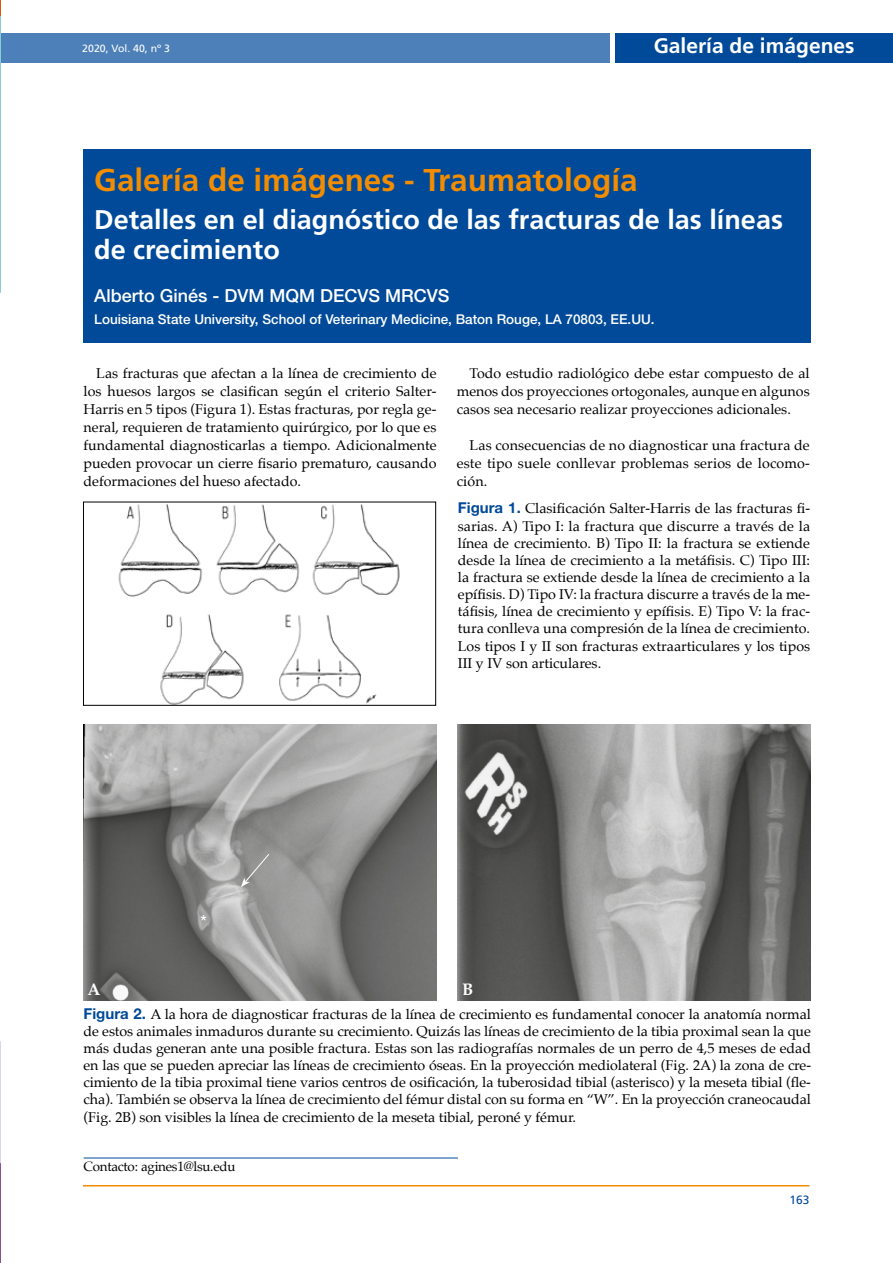
<style>
.page{position:relative;width:893px;height:1263px;background:#fff}
.page>*{position:absolute;margin:0;border:0;box-sizing:border-box;transform-origin:0 0}
.t1{font:700 31.5px "Frutiger";color:#f28c00}
.t2{font:700 27px/30px "Frutiger";color:#fff}
.t3{font:700 21px "Frutiger";color:#fff}
.t4{font:500 18px "Helvetica Neue LT Std";color:#fff}
.t5{font:condensed 18px "Helvetica Neue LT Std";color:#fff}
.t6{font:700 16.8px "Palatino";color:#fff}
.t7{font:14.25px/17.1px "Palatino";color:#000;text-align:justify}
.t8{font:500 13.5px "Helvetica Neue LT Std";color:#fff}
.t9{font:13.5px "Palatino";letter-spacing:-.02em;color:#000}
.t10{font:12px "Frutiger";color:#004a99}
.t11{font:10.5px "Frutiger";color:#fff}
.s1{font-family:"Helvetica Neue LT Std";font-weight:700;font-size:15px;color:#004a99}
</style>
<div class="page">
<div style="left:0;top:34px;width:610px;height:29px;background:#4d80b8"></div>
<div style="left:615px;top:34px;width:278px;height:29px;background:#004a99"></div>
<hr style="left:83px;top:1185px;width:726px;height:1px;background:#f28c00">
<svg style="left:0;top:0;width:1px;height:293px"></svg>
<svg style="left:0;top:1041px;width:1px;height:222px"></svg>
<hr style="left:84px;top:1157px;width:374px;height:1px;background:#004a99">
<div style="left:84px;top:149px;width:727px;height:194px;background:#004a99"></div>
<img style="left:118px;top:504px;width:282px;height:200px">
<div style="left:83px;top:502px;width:353px;height:204px;border:1px solid #000"></div>
<img style="left:84px;top:724px;width:352px;height:276px">
<svg style="left:241px;top:853px;width:29px;height:34px"></svg>
<img style="left:458px;top:724px;width:353px;height:276px">
<p class="t11" style="left:82px;top:42px;width:89px">2020, Vol. 40, nº 3</p>
<h3 class="t3" style="left:654px;top:34px;width:202px">Galería de imágenes</h3>
<h1 class="t1" style="left:94px;top:161px;width:545px">Galería de imágenes - Traumatología</h1>
<h2 class="t2" style="left:94px;top:205px;width:690px">Detalles en el diagnóstico de las fracturas de las líneas de crecimiento</h2>
<p class="t4" style="left:94px;top:285px;width:357px">Alberto Ginés - DVM MQM DECVS MRCVS</p>
<p class="t8" style="left:94px;top:311px;width:562px">Louisiana State University, School of Veterinary Medicine, Baton Rouge, LA 70803, EE.UU.</p>
<p class="t7" style="left:84px;top:364px;width:354px;line-height:18px;text-indent:13px">Las fracturas que afectan a la línea de crecimiento de los huesos largos se clasifican según el criterio Salter-Harris en 5 tipos (Figura 1). Estas fracturas, por regla ge&shy;neral, requieren de tratamiento quirúrgico, por lo que es fundamental diagnosticarlas a tiempo. Adicionalmente pueden provocar un cierre fisario prematuro, causando deformaciones del hueso afectado.</p>
<p class="t7" style="left:457px;top:364px;width:354px;line-height:18px;text-indent:13px">Todo estudio radiológico debe estar compuesto de al menos dos proyecciones ortogonales, aunque en algunos casos sea necesario realizar proyecciones adicionales.</p>
<p class="t7" style="left:457px;top:436px;width:354px;line-height:18px;text-indent:13px">Las consecuencias de no diagnosticar una fractura de este tipo suele conllevar problemas serios de locomo&shy;ción.</p>
<p class="t5" style="left:200px;top:911px;width:8px">*</p>
<p class="t7" style="left:458px;top:500px;width:354px"><span class="s1">Figura 1.</span> Clasificación Salter-Harris de las fracturas fi&shy;sarias. A) Tipo I: la fractura que discurre a través de la línea de crecimiento. B) Tipo II: la fractura se extiende desde la línea de crecimiento a la metáfisis. C) Tipo III: la fractura se extiende desde la línea de crecimiento a la epífisis. D) Tipo IV: la fractura discurre a través de la me&shy;táfisis, línea de crecimiento y epífisis. E) Tipo V: la frac&shy;tura conlleva una compresión de la línea de crecimiento.<br>Los tipos I y II son fracturas extraarticulares y los tipos III y IV son articulares.</p>
<p class="t6" style="left:88px;top:975px;width:15px">A</p>
<p class="t6" style="left:462px;top:975px;width:13px">B</p>
<p class="t7" style="left:84px;top:1005px;width:729px"><span class="s1">Figura 2.</span> A la hora de diagnosticar fracturas de la línea de crecimiento es fundamental conocer la anatomía normal de estos animales inmaduros durante su crecimiento. Quizás las líneas de crecimiento de la tibia proximal sean la que más dudas generan ante una posible fractura. Estas son las radiografías normales de un perro de 4,5 meses de edad en las que se pueden apreciar las líneas de crecimiento óseas. En la proyección mediolateral (Fig. 2A) la zona de cre&shy;cimiento de la tibia proximal tiene varios centros de osificación, la tuberosidad tibial (asterisco) y la meseta tibial (fle&shy;cha). También se observa la línea de crecimiento del fémur distal con su forma en “W”. En la proyección craneocaudal (Fig. 2B) son visibles la línea de crecimiento de la meseta tibial, peroné y fémur.</p>
<p class="t9" style="left:84px;top:1155px;width:153px">Contacto: agines1@lsu.edu</p>
<p class="t10" style="left:789px;top:1192px;width:22px">163</p>
</div>
